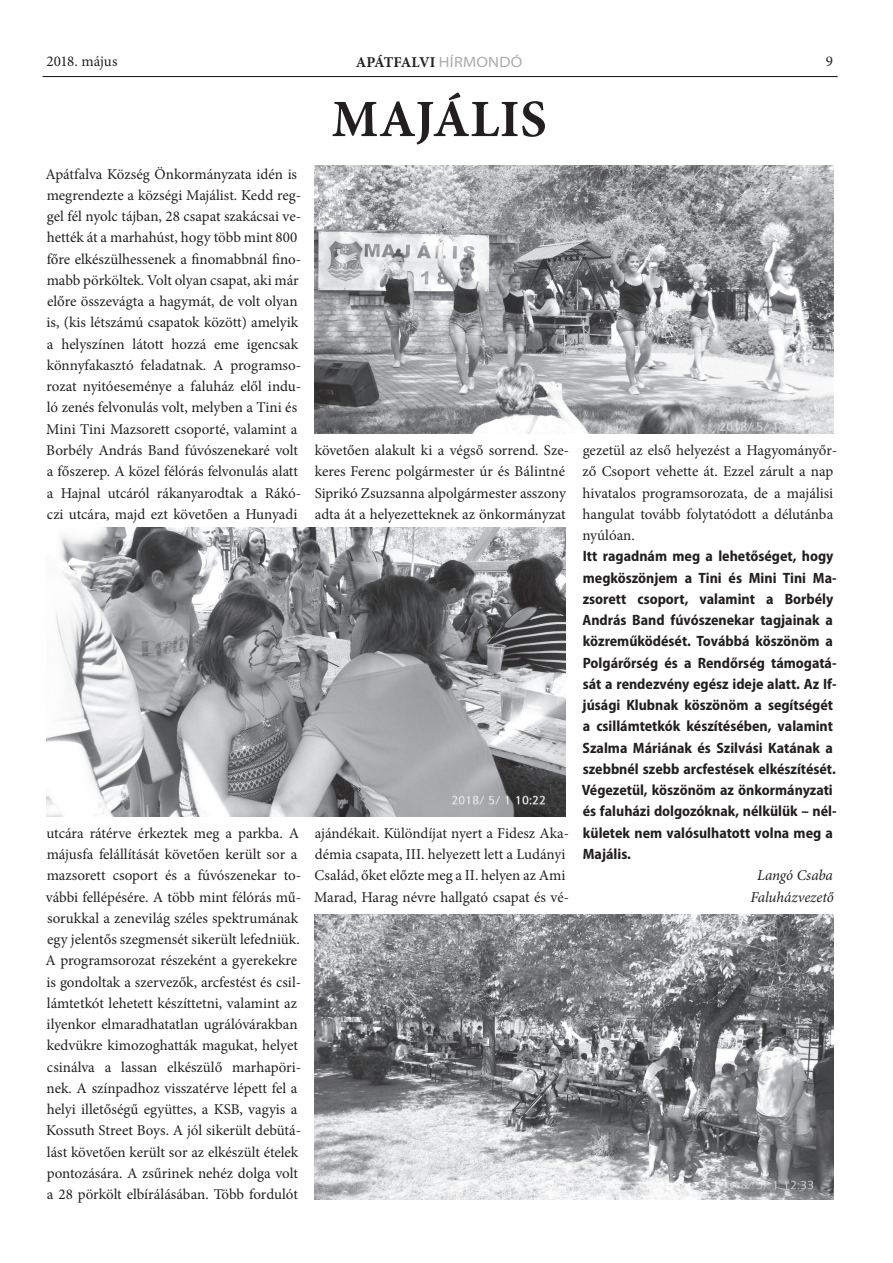
<style>
.page{position:relative;width:893px;height:1263px;background:#fff}
.page>*{position:absolute;margin:0;border:0;box-sizing:border-box;transform-origin:0 0}
.cím{font:700 52.5px "Minion Pro";letter-spacing:.01em;color:#231f20}
.t1{font:15px/21.3px "Minion Pro";letter-spacing:-.005em;color:#231f20}
.t2{font:700 semi-condensed 15px/21.3px "Myriad Pro";color:#231f20}
.aláírás{font:italic 15px/21.3px "Minion Pro";letter-spacing:-.005em;color:#231f20;text-align:center}
.t3{font:700 15px "Minion Pro";letter-spacing:-.025em;color:#231f20}
.s1{font-family:"Myriad Pro";font-weight:400;font-stretch:semi-expanded;color:#a8a9ad}
</style>
<div class="page">
<hr style="left:43px;top:76px;width:795px;height:1px;background:#231f20">
<img style="left:315px;top:166px;width:518px;height:268px">
<img style="left:315px;top:914px;width:518px;height:285px">
<img style="left:47px;top:527px;width:519px;height:289px">
<p class="t1" style="left:47px;top:51px;width:72px">2018. május</p>
<p class="t3" style="left:356px;top:51px;width:168px">APÁTFALVI <span class="s1">HÍRMONDÓ</span></p>
<p class="t1" style="left:826px;top:51px;width:9px">9</p>
<p class="cím" style="left:332px;top:82px;width:216px">MAJÁLIS</p>
<p class="t1" style="left:46px;top:163px;width:257px">Apátfalva Község Önkormányzata idén is megrendezte a községi Majálist. Kedd reg&shy;gel fél nyolc tájban, 28 csapat szakácsai ve&shy;hették át a marhahúst, hogy több mint 800 főre elkészülhessenek a finomabbnál fino&shy;mabb pörköltek. Volt olyan csapat, aki már előre összevágta a hagymát, de volt olyan is, (kis létszámú csapatok között) amelyik a helyszínen látott hozzá eme igencsak könnyfakasztó feladatnak. A programso&shy;rozat nyitóeseménye a faluház elől indu&shy;ló zenés felvonulás volt, melyben a Tini és Mini Tini Mazsorett csoporté, valamint a Borbély András Band fúvószenekaré volt a főszerep. A közel félórás felvonulás alatt a Hajnal utcáról rákanyarodtak a Rákó&shy;czi utcára, majd ezt követően a Hunyadi</p>
<p class="t1" style="left:315px;top:440px;width:256px">követően alakult ki a végső sorrend. Sze&shy;keres Ferenc polgármester úr és Bálintné Siprikó Zsuzsanna alpolgármester asszony adta át a helyezetteknek az önkormányzat</p>
<p class="t1" style="left:582px;top:440px;width:256px">gezetül az első helyezést a Hagyományőr&shy;ző Csoport vehette át. Ezzel zárult a nap hivatalos programsorozata, de a majálisi hangulat tovább folytatódott a délutánba nyúlóan.</p>
<p class="t2" style="left:582px;top:545px;width:256px">Itt ragadnám meg a lehetőséget, hogy megköszönjem a Tini és Mini Tini Ma&shy;zsorett csoport, valamint a Borbély András Band fúvószenekar tagjainak a közreműködését. Továbbá köszönöm a Polgárőrség és a Rendőrség támogatá&shy;sát a rendezvény egész ideje alatt. Az If&shy;júsági Klubnak köszönöm a segítségét a csillámtetkók készítésében, valamint Szalma Máriának és Szilvási Katának a szebbnél szebb arcfestések elkészítését.<br>Végezetül, köszönöm az önkormányzati és faluházi dolgozóknak, nélkülük – nél&shy;kületek nem valósulhatott volna meg a Majális.</p>
<p class="aláírás" style="left:750px;top:865px;width:85px">Langó Csaba<br>Faluházvezető</p>
<p class="t1" style="left:46px;top:822px;width:257px">utcára rátérve érkeztek meg a parkba. A májusfa felállítását követően került sor a mazsorett csoport és a fúvószenekar to&shy;vábbi fellépésére. A több mint félórás mű&shy;sorukkal a zenevilág széles spektrumának egy jelentős szegmensét sikerült lefedniük.<br>A programsorozat részeként a gyerekekre is gondoltak a szervezők, arcfestést és csil&shy;lámtetkót lehetett készíttetni, valamint az ilyenkor elmaradhatatlan ugrálóvárakban kedvükre kimozoghatták magukat, helyet csinálva a lassan elkészülő marhapöri&shy;nek. A színpadhoz visszatérve lépett fel a helyi illetőségű együttes, a KSB, vagyis a Kossuth Street Boys. A jól sikerült debütá&shy;lást követően került sor az elkészült ételek pontozására. A zsűrinek nehéz dolga volt a 28 pörkölt elbírálásában. Több fordulót</p>
<p class="t1" style="left:314px;top:822px;width:256px">ajándékait. Különdíjat nyert a Fidesz Aka&shy;démia csapata, III. helyezett lett a Ludányi Család, őket előzte meg a II. helyen az Ami Marad, Harag névre hallgató csapat és vé-</p>
</div>
